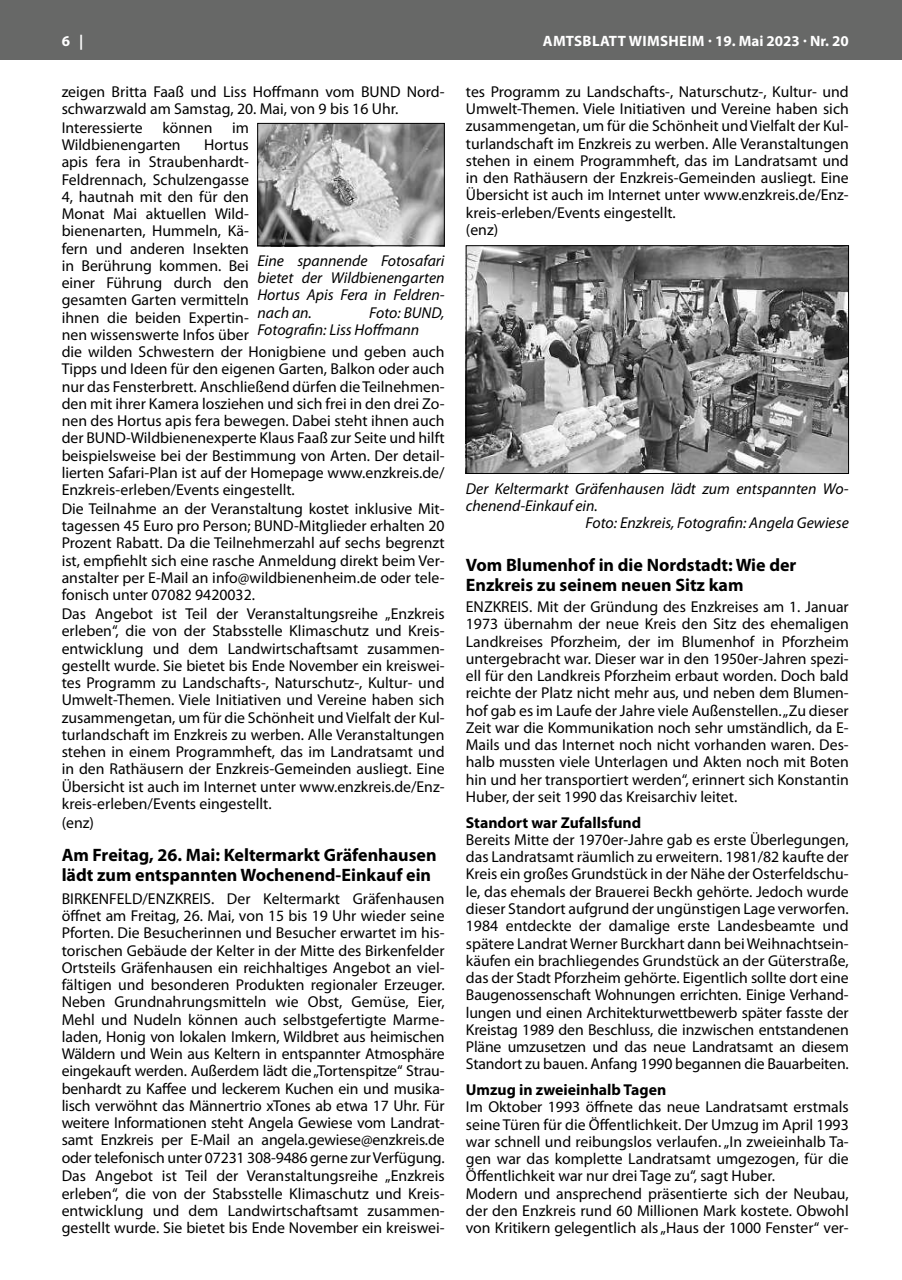
<style>
.page{position:relative;width:902px;height:1280px;background:#fff}
.page>*{position:absolute;margin:0;border:0;box-sizing:border-box;transform-origin:0 0}
.t1{font:700 18px/19.5px "Myriad Pro";color:#000}
.t2{font:15.75px/17.2px "Myriad Pro";color:#000;text-align:justify}
.t3{font:italic 15.75px/17.2px "Myriad Pro";color:#000;text-align:justify}
.t4{font:700 15.75px "Myriad Pro";color:#000}
.t5{font:700 15px "Myriad Pro";letter-spacing:.02em;color:#fff}
</style>
<div class="page">
<div style="left:0;top:0;width:901px;height:60px;background:#676867"></div>
<img style="left:259px;top:125px;width:183px;height:119px">
<div style="left:257px;top:123px;width:187px;height:123px;border:1px solid #000"></div>
<img style="left:468px;top:247px;width:378px;height:225px">
<div style="left:466px;top:245px;width:382px;height:229px;border:1px solid #000"></div>
<p class="t5" style="left:62px;top:31px;width:23px">6 |</p>
<p class="t5" style="left:543px;top:31px;width:307px">AMTSBLATT WIMSHEIM · 19. Mai 2023 · Nr. 20</p>
<p class="t2" style="left:62px;top:83px;width:384px">zeigen Britta Faaß und Liss Hoffmann vom BUND Nord&shy;schwarzwald am Samstag, 20. Mai, von 9 bis 16 Uhr.</p>
<p class="t2" style="left:466px;top:83px;width:384px;text-align:left">tes Programm zu Landschafts-, Naturschutz-, Kultur- und Umwelt-Themen. Viele Initiativen und Vereine haben sich zusammengetan, um für die Schönheit und Vielfalt der Kul&shy;turlandschaft im Enzkreis zu werben. Alle Veranstaltungen stehen in einem Programmheft, das im Landratsamt und in den Rathäusern der Enzkreis-Gemeinden ausliegt. Eine Übersicht ist auch im Internet unter www.enzkreis.de/Enz&shy;kreis-erleben/Events eingestellt.<br>(enz)</p>
<p class="t2" style="left:62px;top:119px;width:189px">Interessierte können im<br>Wildbienengarten</p>
<p class="t2" style="left:62px;top:136px;width:384px;text-align:left;text-indent:143px">Hortus<br>apis fera in Straubenhardt-<br>Feldrennach, Schulzengasse<br>4, hautnah mit den für den<br>Monat Mai aktuellen Wild-<br>bienenarten, Hummeln, Kä-<br>fern und anderen Insekten<br>in Berührung kommen. Bei<br>einer Führung durch den<br>gesamten Garten vermitteln<br>ihnen die beiden Expertin-<br>nen wissenswerte Infos über<br>die wilden Schwestern der Honigbiene und geben auch Tipps und Ideen für den eigenen Garten, Balkon oder auch nur das Fensterbrett. Anschließend dürfen die Teilnehmen&shy;den mit ihrer Kamera losziehen und sich frei in den drei Zo&shy;nen des Hortus apis fera bewegen. Dabei steht ihnen auch der BUND-Wildbienenexperte Klaus Faaß zur Seite und hilft beispielsweise bei der Bestimmung von Arten. Der detail&shy;lierten Safari-Plan ist auf der Homepage www.enzkreis.de/ Enzkreis-erleben/Events eingestellt.</p>
<p class="t2" style="left:62px;top:500px;width:384px">Die Teilnahme an der Veranstaltung kostet inklusive Mit&shy;tagessen 45 Euro pro Person; BUND-Mitglieder erhalten 20<br>Prozent Rabatt. Da die Teilnehmerzahl auf sechs begrenzt ist, empfiehlt sich eine rasche Anmeldung direkt beim Ver&shy;anstalter per E-Mail an info@wildbienenheim.de oder tele&shy;fonisch unter 07082 9420032.</p>
<p class="t2" style="left:62px;top:605px;width:384px">Das Angebot ist Teil der Veranstaltungsreihe „Enzkreis erleben“, die von der Stabsstelle Klimaschutz und Kreis&shy;entwicklung und dem Landwirtschaftsamt zusammen&shy;gestellt wurde. Sie bietet bis Ende November ein kreiswei&shy;tes Programm zu Landschafts-, Naturschutz-, Kultur- und Umwelt-Themen. Viele Initiativen und Vereine haben sich zusammengetan, um für die Schönheit und Vielfalt der Kul&shy;turlandschaft im Enzkreis zu werben. Alle Veranstaltungen stehen in einem Programmheft, das im Landratsamt und in den Rathäusern der Enzkreis-Gemeinden ausliegt. Eine Übersicht ist auch im Internet unter www.enzkreis.de/Enz&shy;kreis-erleben/Events eingestellt.</p>
<p class="t2" style="left:62px;top:813px;width:34px">(enz)</p>
<p class="t1" style="left:62px;top:845px;width:376px">Am Freitag, 26. Mai: Keltermarkt Gräfenhausen lädt zum entspannten Wochenend-Einkauf ein</p>
<p class="t2" style="left:62px;top:890px;width:384px">BIRKENFELD/ENZKREIS. Der Keltermarkt Gräfenhausen öffnet am Freitag, 26. Mai, von 15 bis 19 Uhr wieder seine Pforten. Die Besucherinnen und Besucher erwartet im his&shy;torischen Gebäude der Kelter in der Mitte des Birkenfelder Ortsteils Gräfenhausen ein reichhaltiges Angebot an viel&shy;fältigen und besonderen Produkten regionaler Erzeuger.<br>Neben Grundnahrungsmitteln wie Obst, Gemüse, Eier, Mehl und Nudeln können auch selbstgefertigte Marme&shy;laden, Honig von lokalen Imkern, Wildbret aus heimischen Wäldern und Wein aus Keltern in entspannter Atmosphäre eingekauft werden. Außerdem lädt die „Tortenspitze“ Strau&shy;benhardt zu Kaffee und leckerem Kuchen ein und musika&shy;lisch verwöhnt das Männertrio xTones ab etwa 17 Uhr. Für weitere Informationen steht Angela Gewiese vom Landrat&shy;samt Enzkreis per E-Mail an angela.gewiese@enzkreis.de oder telefonisch unter 07231 308-9486 gerne zur Verfügung.</p>
<p class="t2" style="left:62px;top:1167px;width:384px">Das Angebot ist Teil der Veranstaltungsreihe „Enzkreis erleben“, die von der Stabsstelle Klimaschutz und Kreis&shy;entwicklung und dem Landwirtschaftsamt zusammen&shy;gestellt wurde. Sie bietet bis Ende November ein kreiswei-</p>
<p class="t3" style="left:257px;top:252px;width:189px">Eine spannende Fotosafari bietet der Wildbienengarten Hortus Apis Fera in Feldren&shy;nach an.</p>
<p class="t3" style="left:257px;top:303px;width:189px;text-indent:112px">Foto: BUND,<br>Fotografin: Liss Hoffmann</p>
<p class="t3" style="left:466px;top:479px;width:384px">Der Keltermarkt Gräfenhausen lädt zum entspannten Wo-</p>
<p class="t3" style="left:466px;top:497px;width:133px">chenend-Einkauf ein.</p>
<p class="t3" style="left:585px;top:514px;width:264px">Foto: Enzkreis, Fotografin: Angela Gewiese</p>
<p class="t1" style="left:466px;top:555px;width:332px">Vom Blumenhof in die Nordstadt: Wie der<br>Enzkreis zu seinem neuen Sitz kam</p>
<p class="t2" style="left:466px;top:598px;width:384px">ENZKREIS. Mit der Gründung des Enzkreises am 1. Januar 1973 übernahm der neue Kreis den Sitz des ehemaligen Landkreises Pforzheim, der im Blumenhof in Pforzheim untergebracht war. Dieser war in den 1950er-Jahren spezi&shy;ell für den Landkreis Pforzheim erbaut worden. Doch bald reichte der Platz nicht mehr aus, und neben dem Blumen&shy;hof gab es im Laufe der Jahre viele Außenstellen. „Zu dieser Zeit war die Kommunikation noch sehr umständlich, da E-Mails und das Internet noch nicht vorhanden waren. Des&shy;halb mussten viele Unterlagen und Akten noch mit Boten hin und her transportiert werden“, erinnert sich Konstantin Huber, der seit 1990 das Kreisarchiv leitet.</p>
<p class="t4" style="left:466px;top:812px;width:177px">Standort war Zufallsfund</p>
<p class="t2" style="left:466px;top:831px;width:384px">Bereits Mitte der 1970er-Jahre gab es erste Überlegungen, das Landratsamt räumlich zu erweitern. 1981/82 kaufte der Kreis ein großes Grundstück in der Nähe der Osterfeldschu&shy;le, das ehemals der Brauerei Beckh gehörte. Jedoch wurde dieser Standort aufgrund der ungünstigen Lage verworfen.<br>1984 entdeckte der damalige erste Landesbeamte und spätere Landrat Werner Burckhart dann bei Weihnachtsein&shy;käufen ein brachliegendes Grundstück an der Güterstraße, das der Stadt Pforzheim gehörte. Eigentlich sollte dort eine Baugenossenschaft Wohnungen errichten. Einige Verhand&shy;lungen und einen Architekturwettbewerb später fasste der Kreistag 1989 den Beschluss, die inzwischen entstandenen Pläne umzusetzen und das neue Landratsamt an diesem Standort zu bauen. Anfang 1990 begannen die Bauarbeiten.</p>
<p class="t4" style="left:466px;top:1079px;width:202px">Umzug in zweieinhalb Tagen</p>
<p class="t2" style="left:466px;top:1098px;width:384px;text-align:left">Im Oktober 1993 öffnete das neue Landratsamt erstmals seine Türen für die Öffentlichkeit. Der Umzug im April 1993 war schnell und reibungslos verlaufen. „In zweieinhalb Ta&shy;gen war das komplette Landratsamt umgezogen, für die Öffentlichkeit war nur drei Tage zu“, sagt Huber.<br>Modern und ansprechend präsentierte sich der Neubau, der den Enzkreis rund 60 Millionen Mark kostete. Obwohl von Kritikern gelegentlich als „Haus der 1000 Fenster“ ver-</p>
</div>
